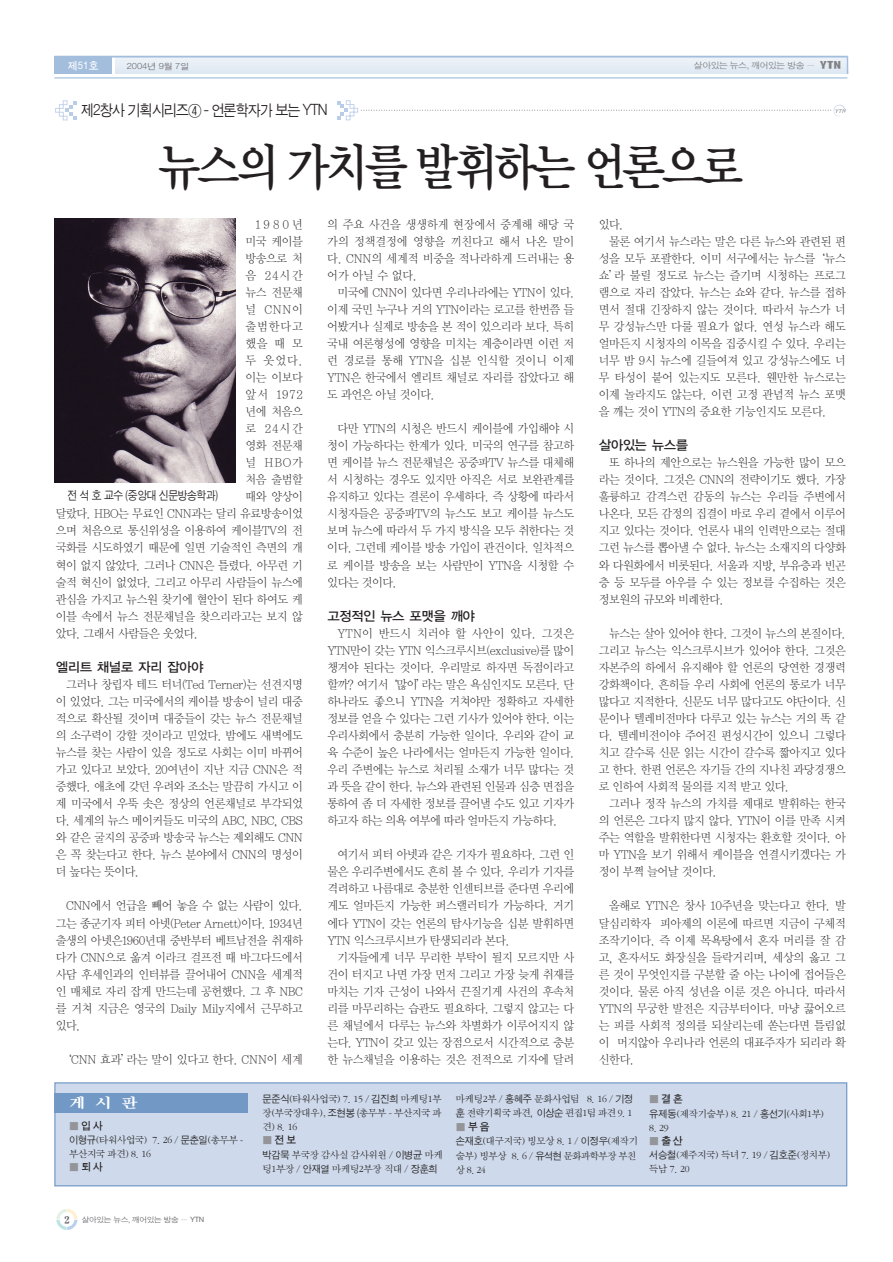
<style>
.page{position:relative;width:893px;height:1262px;background:#fff}
.page>*{position:absolute;margin:0;border:0;box-sizing:border-box;transform-origin:0 0}
.t1{font:50.4px "Y Mj O14";letter-spacing:-.14em;color:#231f20;scale:.9 1}
.t2{font:15.6px "Sand Jg";letter-spacing:-.055em;color:#231f20;scale:.92 1}
.t3{font:14.4px "Sand Km";color:#fff;scale:1.25 1}
.t4{font:13.2px "YGO13";letter-spacing:-.095em;color:#231f20}
.t5{font:12px/17.1px "Y Mj O11";letter-spacing:-.09em;color:#231f20;text-align:justify;scale:.95 1}
.t6{font:12px "Y Mj O11";letter-spacing:-.065em;color:#231f20;scale:.95 1}
.t7{font:12px "Sand Jg";letter-spacing:-.025em;color:#231f20;scale:.9 1}
.t8{font:10.8px "Sand Tg";letter-spacing:.18em;color:#231f20}
.t9{font:10.8px "Sand Tg";color:#fff}
.t10{font:10.2px/14.1px "Sand Sm";letter-spacing:-.025em;color:#231f20}
.t11{font:10.2px/14.1px "Sand Sm";letter-spacing:-.045em;color:#231f20}
.t12{font:8.7px "Sand Jg";letter-spacing:-.025em;color:#808285;scale:1.11 1}
.t13{font:8.7px "Sand Jg";color:#6c6d70;scale:1.11 1}
.t14{font:7.5px "Sand Jg";letter-spacing:-.025em;color:#6c6d70;scale:1.11 1}
.s1{font-family:"HY Head Line";font-weight:700;font-size:9px}
.s2{color:#939598}
.s3{font-family:"Sand Jg"}
.s4{font-family:"J Cbm K";font-size:10.8px;color:#57585a}
.s5{font-family:"Sand Tg"}
</style>
<div class="page">
<div style="left:116px;top:68px;width:732px;height:6px;background:#d9e5f2"></div>
<div style="left:116px;top:65px;width:732px;height:6px;background:#e4ebf4"></div>
<div style="left:116px;top:61px;width:732px;height:6px;background:#e1eaf4"></div>
<div style="left:116px;top:57px;width:732px;height:6px;background:#e6edf6"></div>
<hr style="left:116px;top:57px;width:732px;height:2px;background:#eaf1f7">
<div style="left:54px;top:57px;width:58px;height:17px;background:#a3bedd"></div>
<hr style="left:54px;top:56px;width:793px;height:2px;background:#a3bedd">
<svg style="left:846px;top:57px;width:2px;height:17px"></svg>
<hr style="left:54px;top:78px;width:793px;height:1px;background:#91b4d8">
<svg style="left:56px;top:1209px;width:21px;height:21px"></svg>
<svg style="left:55px;top:101px;width:22px;height:19px"></svg>
<svg style="left:337px;top:101px;width:509px;height:19px"></svg>
<img style="left:54px;top:219px;width:181px;height:264px">
<div style="left:55px;top:1082px;width:791px;height:103px;background:#cedaeb"></div>
<div style="left:54px;top:1082px;width:793px;height:104px;border:1px solid #7299c6"></div>
<div style="left:54px;top:1093px;width:194px;height:19px;background:#7299c6"></div>
<p class="t9" style="left:68px;top:61px;width:32px">제51호</p>
<p class="t13" style="left:127px;top:62px;width:58px">2004년 9월 7일</p>
<p class="t12" style="left:694px;top:62px;width:134px">살아있는 뉴스, 깨어있는 방송 — <span class="s1">YTN</span></p>
<h2 class="t2" style="left:81px;top:103px;width:269px">제2창사 기획시리즈④ - 언론학자가 보는 YTN</h2>
<h1 class="t1" style="left:157px;top:144px;width:655px">뉴스의 가치를 발휘하는 언론으로</h1>
<p class="t5" style="left:255px;top:216px;width:52px">1980년</p>
<p class="t5" style="left:245px;top:233px;width:63px">미국 케이블</p>
<p class="t5" style="left:245px;top:250px;width:63px">방송으로 처</p>
<p class="t5" style="left:245px;top:267px;width:63px">음 24시간</p>
<p class="t5" style="left:245px;top:284px;width:63px">뉴스 전문채</p>
<p class="t5" style="left:245px;top:301px;width:63px">널 CNN이</p>
<p class="t5" style="left:245px;top:318px;width:63px">출범한다고</p>
<p class="t5" style="left:245px;top:335px;width:63px">했을때모</p>
<p class="t5" style="left:245px;top:352px;width:63px">두 웃었다.</p>
<p class="t5" style="left:245px;top:369px;width:63px">이는 이보다</p>
<p class="t5" style="left:245px;top:386px;width:63px">앞서 1972</p>
<p class="t5" style="left:245px;top:404px;width:63px">년에 처음으</p>
<p class="t5" style="left:245px;top:421px;width:63px">로 24시간</p>
<p class="t5" style="left:245px;top:438px;width:63px">영화 전문채</p>
<p class="t5" style="left:245px;top:455px;width:63px">널 HBO가</p>
<p class="t5" style="left:245px;top:472px;width:63px">처음 출범할</p>
<p class="t5" style="left:245px;top:489px;width:63px">때와 양상이</p>
<p class="t5" style="left:55px;top:506px;width:262px">달랐다. HBO는 무료인 CNN과는 달리 유료방송이었</p>
<p class="t5" style="left:55px;top:523px;width:262px">으며 처음으로 통신위성을 이용하여 케이블TV의 전</p>
<p class="t5" style="left:55px;top:540px;width:262px">국화를 시도하였기 때문에 일면 기술적인 측면의 개</p>
<p class="t5" style="left:55px;top:557px;width:262px">혁이 없지 않았다. 그러나 CNN은 틀렸다. 아무런 기</p>
<p class="t5" style="left:55px;top:574px;width:262px">술적 혁신이 없었다. 그리고 아무리 사람들이 뉴스에</p>
<p class="t5" style="left:55px;top:591px;width:262px">관심을 가지고 뉴스원 찾기에 혈안이 된다 하여도 케</p>
<p class="t5" style="left:55px;top:608px;width:262px">이블 속에서 뉴스 전문채널을 찾으리라고는 보지 않</p>
<p class="t5" style="left:55px;top:625px;width:152px">았다. 그래서 사람들은 웃었다.</p>
<p class="t4" style="left:55px;top:661px;width:150px">엘리트 채널로 자리 잡아야</p>
<p class="t5" style="left:55px;top:676px;width:262px;text-indent:10px">그러나 창립자 테드 터너(Ted Terner)는 선견지명 이 있었다. 그는 미국에서의 케이블 방송이 널리 대중 적으로 확산될 것이며 대중들이 갖는 뉴스 전문채널 의 소구력이 강할 것이라고 믿었다. 밤에도 새벽에도 뉴스를 찾는 사람이 있을 정도로 사회는 이미 바뀌어 가고 있다고 보았다. 20여년이 지난 지금 CNN은 적 중했다. 애초에 갖던 우려와 조소는 말끔히 가시고 이 제 미국에서 우뚝 솟은 정상의 언론채널로 부각되었 다. 세계의 뉴스 메이커들도 미국의 ABC, NBC, CBS 와 같은 굴지의 공중파 방송국 뉴스는 제외해도 CNN 은 꼭 찾는다고 한다. 뉴스 분야에서 CNN의 명성이 더 높다는 뜻이다.</p>
<p class="t5" style="left:55px;top:898px;width:262px;text-indent:10px">CNN에서 언급을 빼어 놓을 수 없는 사람이 있다. 그는 종군기자 피터 아넷(Peter Arnett)이다. 1934년 출생의 아넷은1960년대 중반부터 베트남전을 취재하 다가 CNN으로 옮겨 이라크 걸프전 때 바그다드에서 사담 후세인과의 인터뷰를 끌어내어 CNN을 세계적 인 매체로 자리 잡게 만드는데 공헌했다. 그 후 NBC 를 거쳐 지금은 영국의 Daily Mily지에서 근무하고 있다.</p>
<p class="t6" style="left:60px;top:1053px;width:257px">‘CNN 효과’라는 말이 있다고 한다. CNN이 세계</p>
<p class="t7" style="left:68px;top:489px;width:169px">전 석 호 교수 (중앙대 신문방송학과)</p>
<p class="t5" style="left:327px;top:216px;width:262px">의 주요 사건을 생생하게 현장에서 중계해 해당 국 가의 정책결정에 영향을 끼친다고 해서 나온 말이 다. CNN의 세계적 비중을 적나라하게 드러내는 용 어가 아닐 수 없다.</p>
<p class="t5" style="left:327px;top:284px;width:262px;text-indent:10px">미국에 CNN이 있다면 우리나라에는 YTN이 있다. 이제 국민 누구나 거의 YTN이라는 로고를 한번쯤 들 어봤거나 실제로 방송을 본 적이 있으리라 보다. 특히 국내 여론형성에 영향을 미치는 계층이라면 이런 저 런 경로를 통해 YTN을 십분 인식할 것이니 이제 YTN은 한국에서 엘리트 채널로 자리를 잡았다고 해 도 과언은 아닐 것이다.</p>
<p class="t5" style="left:327px;top:421px;width:262px;text-indent:10px">다만 YTN의 시청은 반드시 케이블에 가입해야 시 청이 가능하다는 한계가 있다. 미국의 연구를 참고하 면 케이블 뉴스 전문채널은 공중파TV 뉴스를 대체해 서 시청하는 경우도 있지만 아직은 서로 보완관계를 유지하고 있다는 결론이 우세하다. 즉 상황에 따라서 시청자들은 공중파TV의 뉴스도 보고 케이블 뉴스도 보며 뉴스에 따라서 두 가지 방식을 모두 취한다는 것 이다. 그런데 케이블 방송 가입이 관건이다. 일차적으 로 케이블 방송을 보는 사람만이 YTN을 시청할 수 있다는 것이다.</p>
<p class="t4" style="left:327px;top:609px;width:150px">고정적인 뉴스 포맷을 깨야</p>
<p class="t5" style="left:327px;top:625px;width:262px;text-indent:10px">YTN이 반드시 치러야 할 사안이 있다. 그것은 YTN만이 갖는 YTN 익스크루시브(exclusive)를 많이 챙겨야 된다는 것이다. 우리말로 하자면 독점이라고 할까? 여기서‘많이’라는 말은 욕심인지도 모른다. 단 하나라도 좋으니 YTN을 거쳐야만 정확하고 자세한 정보를 얻을 수 있다는 그런 기사가 있어야 한다. 이는 우리사회에서 충분히 가능한 일이다. 우리와 같이 교 육 수준이 높은 나라에서는 얼마든지 가능한 일이다. 우리 주변에는 뉴스로 처리될 소재가 너무 많다는 것 과 뜻을 같이 한다. 뉴스와 관련된 인물과 심층 면접을 통하여 좀 더 자세한 정보를 끌어낼 수도 있고 기자가 하고자 하는 의욕 여부에 따라 얼마든지 가능하다.</p>
<p class="t5" style="left:327px;top:847px;width:262px;text-indent:10px">여기서 피터 아넷과 같은 기자가 필요하다. 그런 인 물은 우리주변에서도 흔히 볼 수 있다. 우리가 기자를 격려하고 나름대로 충분한 인센티브를 준다면 우리에 게도 얼마든지 가능한 퍼스랠러티가 가능하다. 거기 에다 YTN이 갖는 언론의 탐사기능을 십분 발휘하면 YTN 익스크루시브가 탄생되리라 본다.</p>
<p class="t5" style="left:327px;top:949px;width:262px;text-indent:10px">기자들에게 너무 무리한 부탁이 될지 모르지만 사 건이 터지고 나면 가장 먼저 그리고 가장 늦게 취재를 마치는 기자 근성이 나와서 끈질기게 사건의 후속처 리를 마무리하는 습관도 필요하다. 그렇지 않고는 다 른 채널에서 다루는 뉴스와 차별화가 이루어지지 않 는다. YTN이 갖고 있는 장점으로서 시간적으로 충분 한 뉴스채널을 이용하는 것은 전적으로 기자에 달려</p>
<p class="t5" style="left:598px;top:216px;width:28px">있다.</p>
<p class="t5" style="left:608px;top:233px;width:251px">물론 여기서 뉴스라는 말은 다른 뉴스와 관련된 편</p>
<p class="t5" style="left:598px;top:250px;width:262px">성을 모두 포괄한다. 이미 서구에서는 뉴스를‘뉴스</p>
<p class="t5" style="left:598px;top:267px;width:262px">쇼’라 불릴 정도로 뉴스는 즐기며 시청하는 프로그</p>
<p class="t5" style="left:598px;top:284px;width:262px">램으로 자리 잡았다. 뉴스는 쇼와 같다. 뉴스를 접하</p>
<p class="t5" style="left:598px;top:301px;width:262px">면서 절대 긴장하지 않는 것이다. 따라서 뉴스가 너</p>
<p class="t5" style="left:598px;top:318px;width:262px">무 강성뉴스만 다룰 필요가 없다. 연성 뉴스라 해도</p>
<p class="t5" style="left:598px;top:335px;width:262px">얼마든지 시청자의 이목을 집중시킬 수 있다. 우리는</p>
<p class="t5" style="left:598px;top:352px;width:262px">너무 밤 9시 뉴스에 길들여져 있고 강성뉴스에도 너</p>
<p class="t5" style="left:598px;top:369px;width:262px">무 타성이 붙어 있는지도 모른다. 웬만한 뉴스로는</p>
<p class="t5" style="left:598px;top:386px;width:262px">이제 놀라지도 않는다. 이런 고정 관념적 뉴스 포맷</p>
<p class="t5" style="left:598px;top:404px;width:242px">을 깨는 것이 YTN의 중요한 기능인지도 모른다.</p>
<p class="t4" style="left:598px;top:439px;width:92px">살아있는 뉴스를</p>
<p class="t5" style="left:598px;top:455px;width:262px;text-indent:10px">또 하나의 제안으로는 뉴스원을 가능한 많이 모으 라는 것이다. 그것은 CNN의 전략이기도 했다. 가장 훌륭하고 감격스런 감동의 뉴스는 우리들 주변에서 나온다. 모든 감정의 집결이 바로 우리 곁에서 이루어 지고 있다는 것이다. 언론사 내의 인력만으로는 절대 그런 뉴스를 뽑아낼 수 없다. 뉴스는 소재지의 다양화 와 다원화에서 비롯된다. 서울과 지방, 부유층과 빈곤 층 등 모두를 아우를 수 있는 정보를 수집하는 것은 정보원의 규모와 비례한다.</p>
<p class="t5" style="left:598px;top:625px;width:262px;text-indent:10px">뉴스는 살아 있어야 한다. 그것이 뉴스의 본질이다. 그리고 뉴스는 익스크루시브가 있어야 한다. 그것은 자본주의 하에서 유지해야 할 언론의 당연한 경쟁력 강화책이다. 흔히들 우리 사회에 언론의 통로가 너무 많다고 지적한다. 신문도 너무 많다고도 야단이다. 신 문이나 텔레비전마다 다루고 있는 뉴스는 거의 똑 같 다. 텔레비전이야 주어진 편성시간이 있으니 그렇다 치고 갈수록 신문 읽는 시간이 갈수록 짧아지고 있다 고 한다. 한편 언론은 자기들 간의 지나친 과당경쟁으 로 인하여 사회적 물의를 지적 받고 있다.</p>
<p class="t5" style="left:598px;top:795px;width:262px;text-indent:10px">그러나 정작 뉴스의 가치를 제대로 발휘하는 한국 의 언론은 그다지 많지 않다. YTN이 이를 만족 시켜 주는 역할을 발휘한다면 시청자는 환호할 것이다. 아 마 YTN을 보기 위해서 케이블을 연결시키겠다는 가 정이 부쩍 늘어날 것이다.</p>
<p class="t5" style="left:598px;top:898px;width:262px;text-indent:10px">올해로 YTN은 창사 10주년을 맞는다고 한다. 발 달심리학자 피아제의 이론에 따르면 지금이 구체적 조작기이다. 즉 이제 목욕탕에서 혼자 머리를 잘 감 고, 혼자서도 화장실을 들락거리며, 세상의 옳고 그 른 것이 무엇인지를 구분할 줄 아는 나이에 접어들은 것이다. 물론 아직 성년을 이룬 것은 아니다. 따라서 YTN의 무궁한 발전은 지금부터이다. 마냥 끓어오르 는 피를 사회적 정의를 되살리는데 쏟는다면 틀림없 이 머지않아 우리나라 언론의 대표주자가 되리라 확 신한다.</p>
<p class="t3" style="left:69px;top:1096px;width:56px">게시판</p>
<p class="t8" style="left:69px;top:1120px;width:35px"><span class="s2">■</span>입사</p>
<p class="t10" style="left:69px;top:1133px;width:176px"><span class="s3">이형규</span>(타워사업국) 7. 26 / <span class="s3">문춘일</span>(총무부 - 부산지국 파견) 8. 16</p>
<p class="t8" style="left:69px;top:1162px;width:35px"><span class="s2">■</span>퇴사</p>
<p class="t14" style="left:64px;top:1216px;width:128px"><span class="s4">2</span> 살아있는 뉴스, 깨어있는 방송 — <span class="s5">YTN</span></p>
<p class="t10" style="left:262px;top:1092px;width:181px;text-align:justify"><span class="s3">문준식</span>(타워사업국) 7. 15 / <span class="s3">김진희</span> 마케팅1부 장(부국장대우), <span class="s3">조현봉 (</span>총무부 - 부산지국 파 견) 8. 16</p>
<p class="t8" style="left:262px;top:1135px;width:35px"><span class="s2">■</span>전보</p>
<p class="t10" style="left:262px;top:1148px;width:182px"><span class="s3">박감묵</span> 부국장 감사실 감사위원 / <span class="s3">이병균</span> 마케 팅1부장 / <span class="s3">안재열</span> 마케팅2부장 직대 / <span class="s3">장훈희</span></p>
<p class="t11" style="left:456px;top:1092px;width:179px">마케팅2부 / <span class="s3">홍혜주</span> 문화사업팀 8. 16 / <span class="s3">기정 훈</span> 전략기획국 파견<span class="s3">, 이상순</span> 편집1팀 파견 9. 1</p>
<p class="t8" style="left:456px;top:1122px;width:35px"><span class="s2">■</span>부음</p>
<p class="t10" style="left:456px;top:1134px;width:183px"><span class="s3">손재호</span>(대구지국) 빙모상 8. 1 / <span class="s3">이정우</span>(제작기 술부) 빙부상 8. 6 / <span class="s3">유석현</span> 문화과학부장 부친 상 8. 24</p>
<p class="t8" style="left:649px;top:1094px;width:35px"><span class="s2">■</span>결혼</p>
<p class="t10" style="left:649px;top:1107px;width:176px"><span class="s3">유제동</span>(제작기술부) 8. 21 / <span class="s3">홍선기</span>(사회1부)</p>
<p class="t10" style="left:649px;top:1121px;width:21px">8. 29</p>
<p class="t8" style="left:649px;top:1135px;width:35px"><span class="s2">■</span>출산</p>
<p class="t10" style="left:649px;top:1148px;width:182px"><span class="s3">서승철</span>(제주지국) 득녀 7. 19 / <span class="s3">김호준</span>(정치부) 득남 7. 20</p>
</div>
